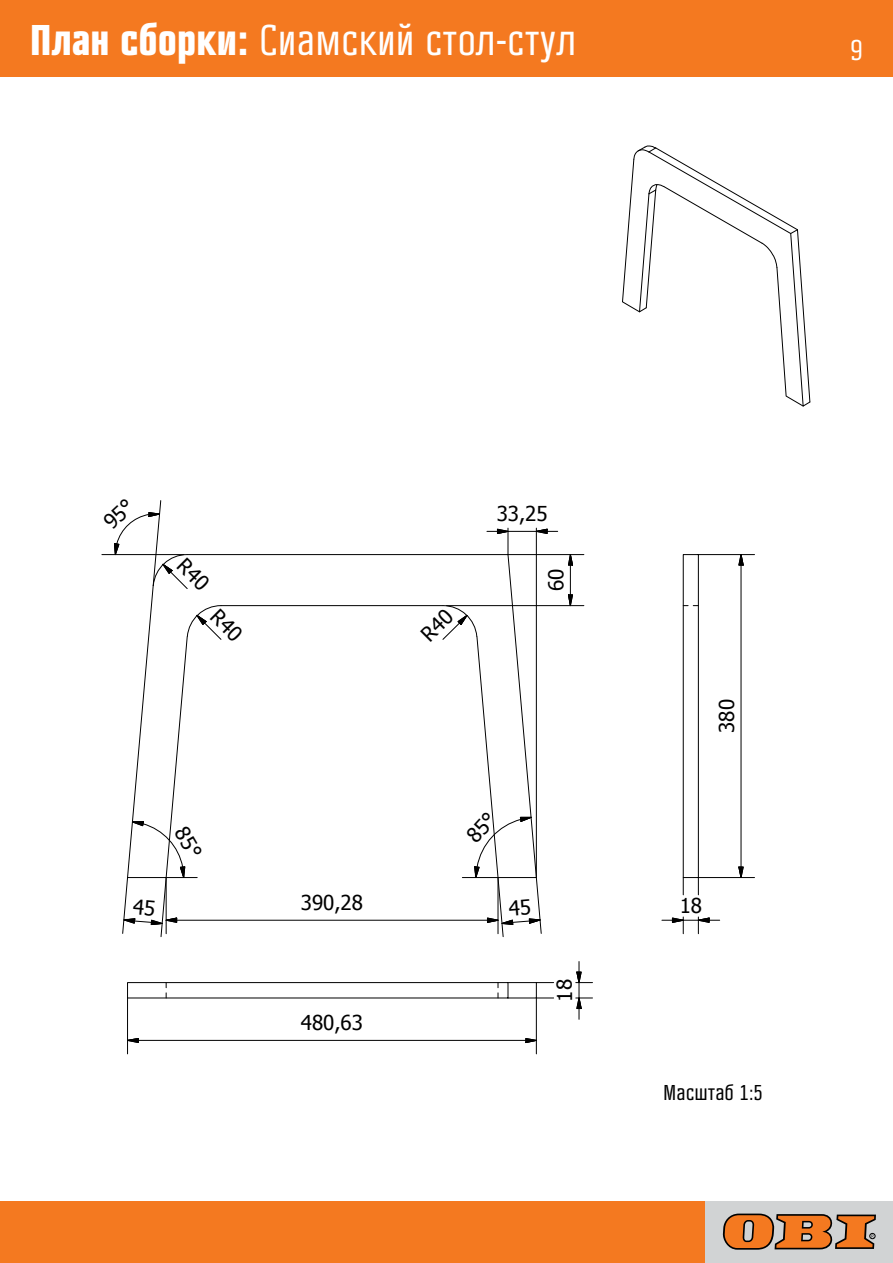
<style>
.page{position:relative;width:893px;height:1263px;background:#fff}
.page>*{position:absolute;margin:0;border:0;box-sizing:border-box;transform-origin:0 0}
.t1{font:45px "Obi Condensed CYOP";color:#fff}
.t2{font:30px "Obi Condensed";color:#fff}
.t3{font:22.5px "Obi Condensed CYOP";color:#000}
.t4{font:20.55px "Tahoma";letter-spacing:-.005em;color:#000}
.s1{font-weight:700}
</style>
<div class="page">
<div style="left:0;top:0;width:893px;height:77px;background:#f47920"></div>
<div style="left:0;top:1199px;width:751px;height:64px;background:#f47920"></div>
<div style="left:706px;top:1199px;width:187px;height:64px;background:#d1d3d4"></div>
<svg style="left:723px;top:1213px;width:153px;height:37px"></svg>
<div style="left:0;top:1195px;width:893px;height:5px;background:#fff"></div>
<svg style="left:244px;top:554px;width:292px;height:257px"></svg>
<hr style="left:221px;top:605px;width:222px;height:1px;background:#000">
<svg style="left:622px;top:145px;width:189px;height:262px"></svg>
<svg style="left:738px;top:866px;width:6px;height:13px"></svg>
<svg style="left:738px;top:555px;width:6px;height:15px"></svg>
<hr style="left:741px;top:565px;width:1px;height:302px;background:#000">
<hr style="left:698px;top:877px;width:56px;height:1px;background:#000">
<hr style="left:698px;top:554px;width:56px;height:1px;background:#000">
<svg style="left:128px;top:1038px;width:11px;height:5px"></svg>
<svg style="left:525px;top:1038px;width:11px;height:5px"></svg>
<hr style="left:138px;top:1040px;width:388px;height:1px;background:#000">
<hr style="left:127px;top:998px;width:1px;height:56px;background:#000">
<hr style="left:536px;top:998px;width:1px;height:56px;background:#000">
<svg style="left:683px;top:554px;width:16px;height:341px"></svg>
<svg style="left:662px;top:917px;width:58px;height:17px"></svg>
<svg style="left:127px;top:982px;width:427px;height:17px"></svg>
<svg style="left:576px;top:961px;width:16px;height:58px"></svg>
<svg style="left:568px;top:555px;width:5px;height:15px"></svg>
<svg style="left:568px;top:594px;width:5px;height:13px"></svg>
<hr style="left:570px;top:565px;width:1px;height:30px;background:#000">
<hr style="left:508px;top:554px;width:76px;height:1px;background:#000">
<hr style="left:446px;top:605px;width:138px;height:1px;background:#000">
<hr style="left:177px;top:920px;width:310px;height:1px;background:#000">
<svg style="left:487px;top:528px;width:71px;height:27px"></svg>
<hr style="left:536px;top:528px;width:1px;height:349px;background:#000">
<hr style="left:462px;top:877px;width:36px;height:1px;background:#000">
<svg style="left:420px;top:605px;width:57px;height:37px"></svg>
<svg style="left:465px;top:811px;width:77px;height:126px"></svg>
<svg style="left:102px;top:500px;width:142px;height:437px"></svg>
<h1 class="t1" style="left:30px;top:16px;width:548px"><span class="s1">План сборки:</span> Сиамский стол-стул</h1>
<h2 class="t2" style="left:850px;top:34px;width:15px">9</h2>
<p class="t4" style="left:301px;top:889px;width:64px">390,28</p>
<p class="t4" style="left:301px;top:1009px;width:64px">480,63</p>
<p class="t4" style="left:497px;top:500px;width:52px">33,25</p>
<p class="t4" style="left:542px;top:591px;width:24px;rotate:-90deg">60</p>
<p class="t4" style="left:551px;top:1001px;width:24px;rotate:-90deg">18</p>
<p class="t4" style="left:713px;top:733px;width:35px;rotate:-90deg">380</p>
<p class="t4" style="left:680px;top:892px;width:24px">18</p>
<p class="t3" style="left:663px;top:1080px;width:102px">Масштаб 1:5</p>
<p class="t4" style="left:668px;top:1081px;width:113px">Maßstab 1:5</p>
</div>
